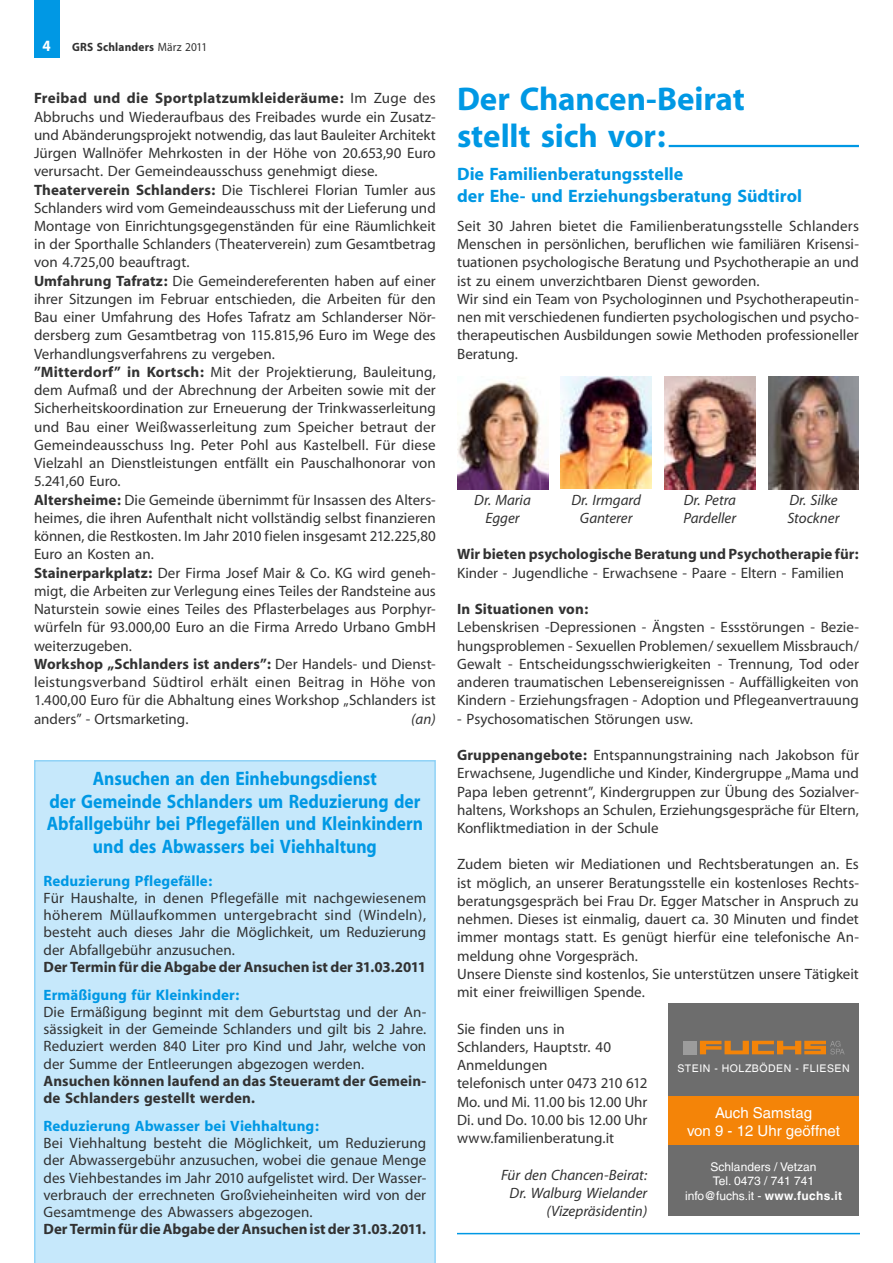
<style>
.page{position:relative;width:893px;height:1263px;background:#fff}
.page>*{position:absolute;margin:0;border:0;box-sizing:border-box;transform-origin:0 0}
.t1{font:700 33px/37.5px "Myriad";letter-spacing:-.005em;color:#0098e4}
.t2{font:700 19.5px/22.5px "Myriad";color:#0098e4;text-align:center;scale:.9 1}
.t3{font:700 18px/21.6px "Myriad";color:#0098e4}
.t4{font:700 15.75px "Myriad";color:#fff;scale:.95 1}
.t5{font:15px/18.3px "Myriad";color:#323232;text-align:justify}
.t6{font:700 15px/17.2px "Myriad";color:#323232}
.t7{font:italic 15px/18px "Myriad";color:#323232;text-align:center}
.t8{font:700 15px "Myriad";letter-spacing:.005em;color:#0098e4}
.t9{font:15px/18px "Helvetica LT";color:#fff;text-align:center}
.t10{font:12px/14.7px "Helvetica LT";color:#fff;text-align:center}
.t11{font:700 12px "Myriad";letter-spacing:.015em;color:#323232;scale:.95 1}
.t12{font:10.5px "Helvetica LT";letter-spacing:.05em;color:#fff}
.s1{font-weight:400}
.s2{font-weight:700}
</style>
<div class="page">
<hr style="left:34px;top:1233px;width:826px;height:1px;background:#0098e4">
<div style="left:22px;top:1198px;width:435px;height:46px;background:#fff"></div>
<div style="left:34px;top:760px;width:402px;height:503px;background:#c6e8fb"></div>
<div style="left:669px;top:1003px;width:190px;height:213px;background:#6d6d6d"></div>
<div style="left:669px;top:1096px;width:190px;height:49px;background:#f48408"></div>
<div style="left:683px;top:1041px;width:14px;height:13px;background:#9c9c9c"></div>
<svg style="left:700px;top:1041px;width:145px;height:13px"></svg>
<hr style="left:669px;top:145px;width:190px;height:2px;background:#0098e4">
<img style="left:457px;top:381px;width:91px;height:108px">
<img style="left:561px;top:377px;width:91px;height:111px">
<img style="left:664px;top:377px;width:91px;height:112px">
<img style="left:768px;top:377px;width:91px;height:112px">
<div style="left:34px;top:0;width:26px;height:57px;background:#0098e4"></div>
<p class="t4" style="left:43px;top:38px;width:10px">4</p>
<p class="t11" style="left:72px;top:41px;width:144px">GRS Schlanders <span class="s1">März 2011</span></p>
<p class="t5" style="left:34px;top:90px;width:403px;text-align:left"><span class="s2">Freibad und die Sportplatzumkleideräume:</span> Im Zuge des Abbruchs und Wiederaufbaus des Freibades wurde ein Zusatz&shy;und Abänderungsprojekt notwendig, das laut Bauleiter Architekt Jürgen Wallnöfer Mehrkosten in der Höhe von 20.653,90 Euro verursacht. Der Gemeindeausschuss genehmigt diese.<br><span class="s2">Theaterverein Schlanders:</span> Die Tischlerei Florian Tumler aus Schlanders wird vom Gemeindeausschuss mit der Lieferung und Montage von Einrichtungsgegenständen für eine Räumlichkeit in der Sporthalle Schlanders (Theaterverein) zum Gesamtbetrag von 4.725,00 beauftragt.<br><span class="s2">Umfahrung Tafratz:</span> Die Gemeindereferenten haben auf einer ihrer Sitzungen im Februar entschieden, die Arbeiten für den Bau einer Umfahrung des Hofes Tafratz am Schlanderser Nör&shy;dersberg zum Gesamtbetrag von 115.815,96 Euro im Wege des Verhandlungsverfahrens zu vergeben.<br><span class="s2">”Mitterdorf” in Kortsch:</span> Mit der Projektierung, Bauleitung, dem Aufmaß und der Abrechnung der Arbeiten sowie mit der Sicherheitskoordination zur Erneuerung der Trinkwasserleitung und Bau einer Weißwasserleitung zum Speicher betraut der Gemeindeausschuss Ing. Peter Pohl aus Kastelbell. Für diese Vielzahl an Dienstleistungen entfällt ein Pauschalhonorar von 5.241,60 Euro.<br><span class="s2">Altersheime:</span> Die Gemeinde übernimmt für Insassen des Alters&shy;heimes, die ihren Aufenthalt nicht vollständig selbst finanzieren können, die Restkosten. Im Jahr 2010 fielen insgesamt 212.225,80<br>Euro an Kosten an.<br><span class="s2">Stainerparkplatz:</span> Der Firma Josef Mair &amp; Co. KG wird geneh&shy;migt, die Arbeiten zur Verlegung eines Teiles der Randsteine aus Naturstein sowie eines Teiles des Pflasterbelages aus Porphyr&shy;würfeln für 93.000,00 Euro an die Firma Arredo Urbano GmbH weiterzugeben.<br><span class="s2">Workshop „Schlanders ist anders”:</span> Der Handels- und Dienst&shy;leistungsverband Südtirol erhält einen Beitrag in Höhe von 1.400,00 Euro für die Abhaltung eines Workshop „Schlanders ist anders” - Ortsmarketing.</p>
<p class="t7" style="left:411px;top:710px;width:26px">(an)</p>
<h2 class="t2" style="left:47px;top:768px;width:419px">Ansuchen an den Einhebungsdienst<br>der Gemeinde Schlanders um Reduzierung der Abfallgebühr bei Pflegefällen und Kleinkindern und des Abwassers bei Viehhaltung</h2>
<p class="t8" style="left:44px;top:873px;width:170px">Reduzierung Pflegefälle:</p>
<p class="t5" style="left:44px;top:890px;width:384px;line-height:17.2px">Für Haushalte, in denen Pflegefälle mit nachgewiesenem höherem Müllaufkommen untergebracht sind (Windeln), besteht auch dieses Jahr die Möglichkeit, um Reduzierung der Abfallgebühr anzusuchen.</p>
<p class="t6" style="left:44px;top:959px;width:384px">Der Termin für die Abgabe der Ansuchen ist der 31.03.2011</p>
<p class="t8" style="left:44px;top:987px;width:197px">Ermäßigung für Kleinkinder:</p>
<p class="t5" style="left:44px;top:1004px;width:384px;line-height:17.2px">Die Ermäßigung beginnt mit dem Geburtstag und der An&shy;sässigkeit in der Gemeinde Schlanders und gilt bis 2 Jahre.<br>Reduziert werden 840 Liter pro Kind und Jahr, welche von der Summe der Entleerungen abgezogen werden.</p>
<p class="t6" style="left:44px;top:1073px;width:384px">Ansuchen können laufend an das Steueramt der Gemein&shy;de Schlanders gestellt werden.</p>
<p class="t8" style="left:44px;top:1118px;width:277px">Reduzierung Abwasser bei Viehhaltung:</p>
<p class="t5" style="left:44px;top:1135px;width:384px;line-height:17.2px">Bei Viehhaltung besteht die Möglichkeit, um Reduzierung der Abwassergebühr anzusuchen, wobei die genaue Menge des Viehbestandes im Jahr 2010 aufgelistet wird. Der Wasser&shy;verbrauch der errechneten Großvieheinheiten wird von der Gesamtmenge des Abwassers abgezogen.</p>
<p class="t6" style="left:44px;top:1221px;width:384px">Der Termin für die Abgabe der Ansuchen ist der 31.03.2011.</p>
<h1 class="t1" style="left:457px;top:81px;width:289px">Der Chancen-Beirat stellt sich vor:</h1>
<p class="t3" style="left:457px;top:164px;width:346px">Die Familienberatungsstelle<br>der Ehe- und Erziehungsberatung Südtirol</p>
<p class="t5" style="left:457px;top:217px;width:403px;text-align:left">Seit 30 Jahren bietet die Familienberatungsstelle Schlanders Menschen in persönlichen, beruflichen wie familiären Krisensi&shy;tuationen psychologische Beratung und Psychotherapie an und ist zu einem unverzichtbaren Dienst geworden.<br>Wir sind ein Team von Psychologinnen und Psychotherapeutin&shy;nen mit verschiedenen fundierten psychologischen und psycho&shy;therapeutischen Ausbildungen sowie Methoden professioneller Beratung.</p>
<p class="t7" style="left:474px;top:491px;width:58px">Dr. Maria<br>Egger</p>
<p class="t7" style="left:571px;top:491px;width:71px">Dr. Irmgard<br>Ganterer</p>
<p class="t7" style="left:683px;top:491px;width:54px;text-align:left">Dr. Petra<br>Pardeller</p>
<p class="t7" style="left:788px;top:491px;width:53px;text-align:left">Dr. Silke<br>Stockner</p>
<p class="t6" style="left:457px;top:546px;width:403px">Wir bieten psychologische Beratung und Psychotherapie für:</p>
<p class="t5" style="left:457px;top:564px;width:388px">Kinder - Jugendliche - Erwachsene - Paare - Eltern - Familien</p>
<p class="t6" style="left:457px;top:601px;width:133px">In Situationen von:</p>
<p class="t5" style="left:457px;top:619px;width:403px">Lebenskrisen -Depressionen - Ängsten - Essstörungen - Bezie&shy;hungsproblemen - Sexuellen Problemen/ sexuellem Missbrauch/ Gewalt - Entscheidungsschwierigkeiten - Trennung, Tod oder anderen traumatischen Lebensereignissen - Auffälligkeiten von Kindern - Erziehungsfragen - Adoption und Pflegeanvertrauung</p>
<p class="t5" style="left:457px;top:710px;width:237px">- Psychosomatischen Störungen usw.</p>
<p class="t5" style="left:457px;top:746px;width:403px"><span class="s2">Gruppenangebote:</span> Entspannungstraining nach Jakobson für Erwachsene, Jugendliche und Kinder, Kindergruppe „Mama und Papa leben getrennt”, Kindergruppen zur Übung des Sozialver&shy;haltens, Workshops an Schulen, Erziehungsgespräche für Eltern, Konfliktmediation in der Schule</p>
<p class="t5" style="left:457px;top:856px;width:403px;text-align:left">Zudem bieten wir Mediationen und Rechtsberatungen an. Es ist möglich, an unserer Beratungsstelle ein kostenloses Rechts&shy;beratungsgespräch bei Frau Dr. Egger Matscher in Anspruch zu nehmen. Dieses ist einmalig, dauert ca. 30 Minuten und findet immer montags statt. Es genügt hierfür eine telefonische An&shy;meldung ohne Vorgespräch.<br>Unsere Dienste sind kostenlos, Sie unterstützen unsere Tätigkeit mit einer freiwilligen Spende.</p>
<p class="t5" style="left:457px;top:1020px;width:192px;text-align:left">Sie finden uns in<br>Schlanders, Hauptstr. 40<br>Anmeldungen<br>telefonisch unter 0473 210 612<br>Mo. und Mi. 11.00 bis 12.00 Uhr<br>Di. und Do. 10.00 bis 12.00 Uhr www.familienberatung.it</p>
<p class="t7" style="left:501px;top:1166px;width:148px;text-align:right">Für den Chancen-Beirat:<br>Dr. Walburg Wielander (Vizepräsidentin)</p>
<p class="t12" style="left:677px;top:1062px;width:174px">STEIN - HOLZBÖDEN - FLIESEN</p>
<p class="t9" style="left:687px;top:1103px;width:155px">Auch Samstag<br>von 9 - 12 Uhr geöffnet</p>
<p class="t10" style="left:685px;top:1159px;width:158px">Schlanders / Vetzan<br>Tel. 0473 / 741 741 info@fuchs.it - <span class="s2">www.fuchs.it</span></p>
</div>
